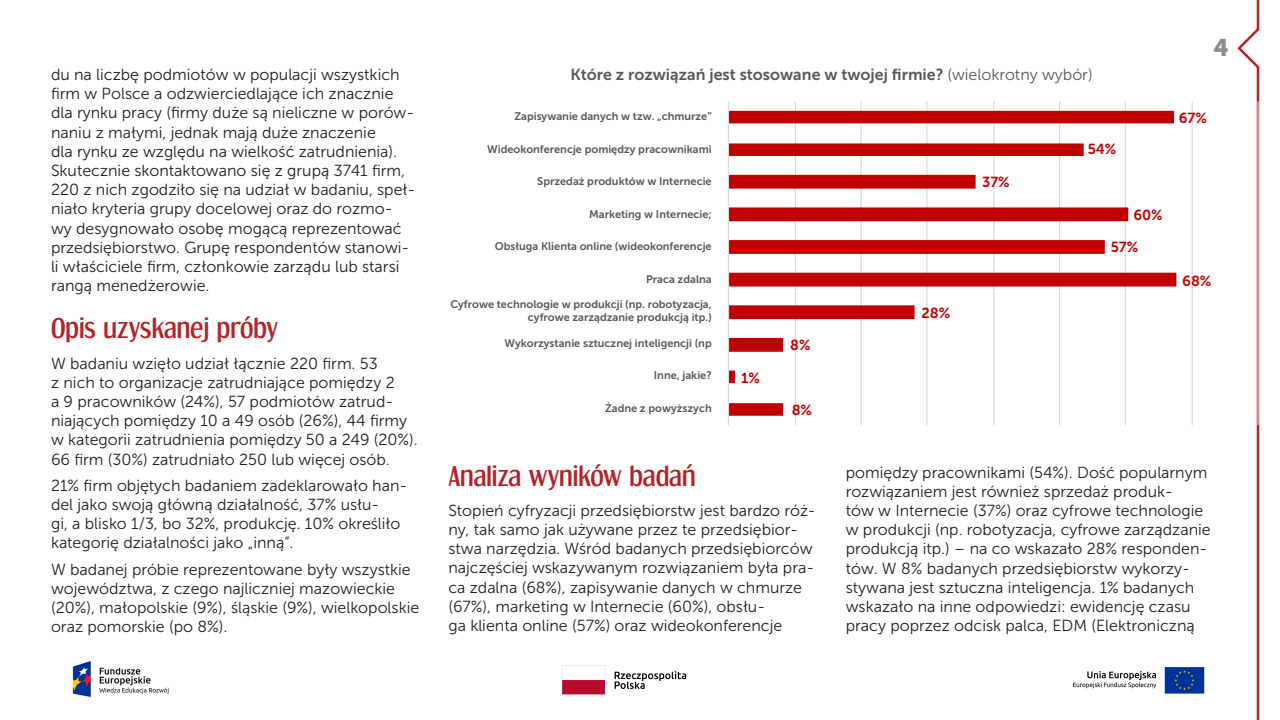
<style>
.page{position:relative;width:1280px;height:720px;background:#fff}
.page>*{position:absolute;margin:0;border:0;box-sizing:border-box;transform-origin:0 0}
.Srodtytul{font:26px "Dream Orphanage Rg";color:#b52126}
.t1{font:24px "Museo Sans 900";color:#8c8c8e}
.t2{font:16px/19.2px "Museo Sans 300";color:#231f20}
.Ramka_tytul{font:16px "Museo Sans 700";color:#57585a}
.t3{font:14.5px "Museo Sans 700";color:#c00000}
.Ramka_tekst{font:11px/13.2px "Museo Sans 700";color:#57585a;text-align:right}
.s1{font-family:"Museo Sans 300"}
</style>
<div class="page">
<img style="left:1073px;top:667px;width:132px;height:27px">
<img style="left:562px;top:665px;width:125px;height:30px">
<img style="left:72px;top:661px;width:97px;height:36px">
<svg style="left:1237px;top:0;width:23px;height:720px"></svg>
<hr style="left:728px;top:101px;width:1px;height:324px;background:#d9d9d9">
<hr style="left:795px;top:101px;width:1px;height:324px;background:#d9d9d9">
<hr style="left:860px;top:101px;width:2px;height:324px;background:#d9d9d9">
<hr style="left:926px;top:101px;width:1px;height:324px;background:#d9d9d9">
<hr style="left:993px;top:101px;width:1px;height:324px;background:#d9d9d9">
<hr style="left:1059px;top:101px;width:1px;height:324px;background:#d9d9d9">
<hr style="left:1125px;top:101px;width:1px;height:324px;background:#d9d9d9">
<hr style="left:1192px;top:101px;width:1px;height:324px;background:#d9d9d9">
<hr style="left:1257px;top:101px;width:1px;height:324px;background:#d9d9d9">
<svg style="left:729px;top:111px;width:447px;height:305px"></svg>
<p class="t2" style="left:51px;top:65px;width:366px">du na liczbę podmiotów w populacji wszystkich firm w Polsce a odzwierciedlające ich znacznie dla rynku pracy (firmy duże są nieliczne w porów&shy;naniu z małymi, jednak mają duże znaczenie<br>dla rynku ze względu na wielkość zatrudnienia).<br>Skutecznie skontaktowano się z grupą 3741 firm, 220 z nich zgodziło się na udział w badaniu, speł&shy;niało kryteria grupy docelowej oraz do rozmo&shy;wy desygnowało osobę mogącą reprezentować przedsiębiorstwo. Grupę respondentów stanowi&shy;li właściciele firm, członkowie zarządu lub starsi rangą menedżerowie.</p>
<p class="Srodtytul" style="left:51px;top:312px;width:229px">Opis uzyskanej próby</p>
<p class="t2" style="left:51px;top:354px;width:368px">W badaniu wzięło udział łącznie 220 firm. 53<br>z nich to organizacje zatrudniające pomiędzy 2<br>a 9 pracowników (24%), 57 podmiotów zatrud&shy;niających pomiędzy 10 a 49 osób (26%), 44 firmy w kategorii zatrudnienia pomiędzy 50 a 249 (20%).<br>66 firm (30%) zatrudniało 250 lub więcej osób.</p>
<p class="t2" style="left:51px;top:476px;width:358px">21% firm objętych badaniem zadeklarowało han&shy;del jako swoją główną działalność, 37% usłu-<br>gi, a blisko 1/3, bo 32%, produkcję. 10% określiło kategorię działalności jako „inną”.</p>
<p class="t2" style="left:51px;top:560px;width:370px">W badanej próbie reprezentowane były wszystkie województwa, z czego najliczniej mazowieckie (20%), małopolskie (9%), śląskie (9%), wielkopolskie oraz pomorskie (po 8%).</p>
<p class="Ramka_tytul" style="left:570px;top:66px;width:523px">Które z rozwiązań jest stosowane w twojej firmie? <span class="s1">(wielokrotny wybór)</span></p>
<p class="Ramka_tekst" style="left:514px;top:110px;width:199px">Zapisywanie danych w tzw. „chmurze”</p>
<p class="Ramka_tekst" style="left:487px;top:142px;width:226px">Wideokonferencje pomiędzy pracownikami</p>
<p class="Ramka_tekst" style="left:537px;top:175px;width:176px">Sprzedaż produktów w Internecie</p>
<p class="Ramka_tekst" style="left:589px;top:207px;width:124px">Marketing w Internecie;</p>
<p class="Ramka_tekst" style="left:495px;top:240px;width:218px">Obsługa Klienta online (wideokonferencje</p>
<p class="Ramka_tekst" style="left:646px;top:273px;width:67px">Praca zdalna</p>
<p class="Ramka_tekst" style="left:450px;top:297px;width:263px">Cyfrowe technologie w produkcji (np. robotyzacja, cyfrowe zarządzanie produkcją itp.)</p>
<p class="Ramka_tekst" style="left:505px;top:336px;width:209px">Wykorzystanie sztucznej inteligencji (np</p>
<p class="Ramka_tekst" style="left:654px;top:369px;width:59px">Inne, jakie?</p>
<p class="Ramka_tekst" style="left:605px;top:402px;width:108px">Żadne z powyższych</p>
<p class="t3" style="left:741px;top:370px;width:20px">1%</p>
<p class="t3" style="left:790px;top:337px;width:22px">8%</p>
<p class="t3" style="left:792px;top:402px;width:22px">8%</p>
<p class="t3" style="left:982px;top:174px;width:29px">37%</p>
<p class="t3" style="left:921px;top:304px;width:30px">28%</p>
<p class="t3" style="left:1088px;top:141px;width:30px">54%</p>
<p class="t3" style="left:1133px;top:207px;width:31px">60%</p>
<p class="t3" style="left:1111px;top:239px;width:29px">57%</p>
<h2 class="t1" style="left:1213px;top:34px;width:17px">4</h2>
<p class="t3" style="left:1179px;top:110px;width:30px">67%</p>
<p class="t3" style="left:1182px;top:273px;width:31px">68%</p>
<p class="Srodtytul" style="left:448px;top:460px;width:249px">Analiza wyników badań</p>
<p class="t2" style="left:448px;top:501px;width:369px">Stopień cyfryzacji przedsiębiorstw jest bardzo róż&shy;ny, tak samo jak używane przez te przedsiębior&shy;stwa narzędzia. Wśród badanych przedsiębiorców najczęściej wskazywanym rozwiązaniem była pra&shy;ca zdalna (68%), zapisywanie danych w chmurze (67%), marketing w Internecie (60%), obsłu-<br>ga klienta online (57%) oraz wideokonferencje</p>
<p class="t2" style="left:846px;top:463px;width:366px">pomiędzy pracownikami (54%). Dość popularnym rozwiązaniem jest również sprzedaż produk-<br>tów w Internecie (37%) oraz cyfrowe technologie w produkcji (np. robotyzacja, cyfrowe zarządzanie produkcją itp.) – na co wskazało 28% responden&shy;tów. W 8% badanych przedsiębiorstw wykorzy&shy;stywana jest sztuczna inteligencja. 1% badanych wskazało na inne odpowiedzi: ewidencję czasu pracy poprzez odcisk palca, EDM (Elektroniczną</p>
</div>
